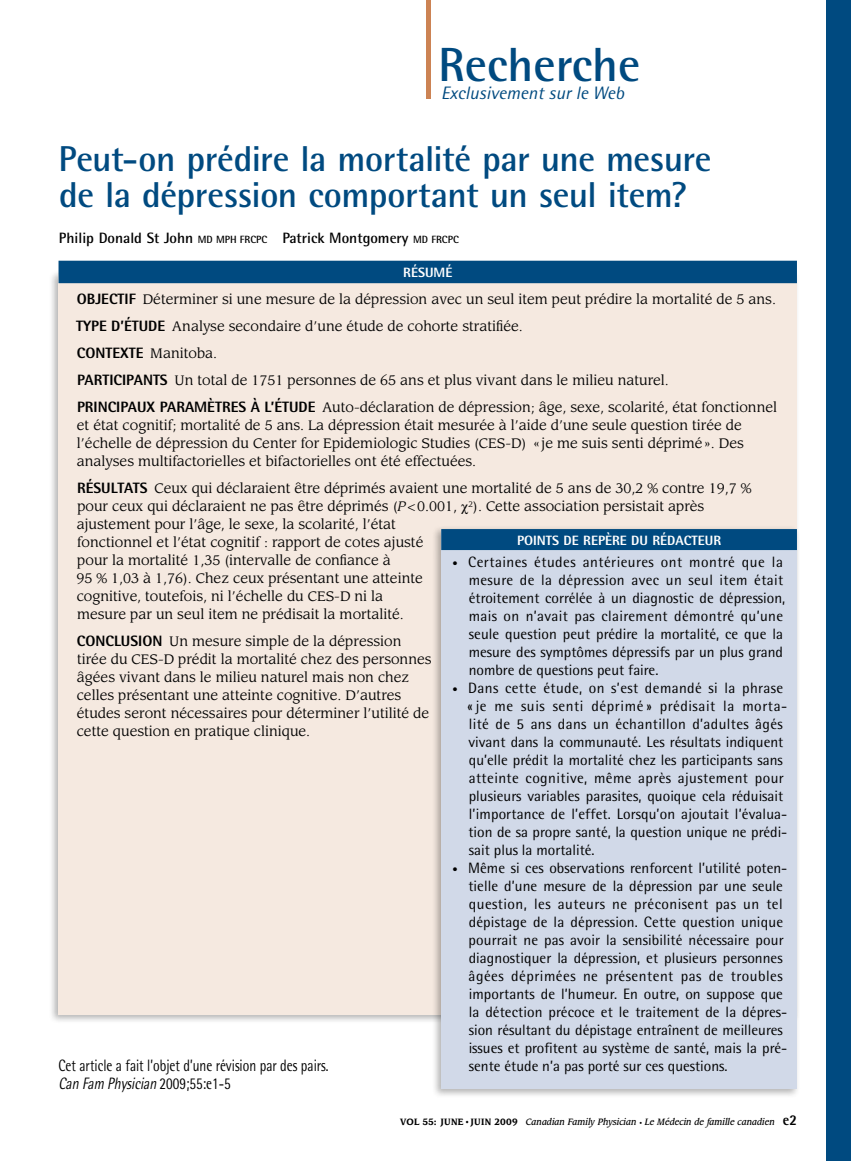
<style>
.page{position:relative;width:851px;height:1161px;background:#fff}
.page>*{position:absolute;margin:0;border:0;box-sizing:border-box;transform-origin:0 0}
.t1{font:700 48px "Rotis Semi Sans Std";color:#004a80}
.t2{font:700 36px/36px "Rotis Semi Sans Std";letter-spacing:-.015em;color:#004a80}
.t3{font:italic 18px "Rotis Semi Sans Std";color:#004a80}
.t4{font:16.5px "Rotis Semi Sans Std";color:#000;scale:.8 1}
.t5{font:italic 16.5px "Rotis Semi Sans Std";color:#000;scale:.8 1}
.t6{font:15px/18px "Rotis Semi Sans Std";letter-spacing:.005em;color:#000}
.t7{font:700 15px "Rotis Semi Sans Std";color:#000}
.t8{font:13.5px/18px "Leawood Std";color:#000}
.t9{font:800 13.5px "Rotis Semi Sans Std";color:#fff}
.t10{font:italic 500 9px "Leawood Std";color:#000;scale:.9 1}
.s1{font-size:10.5px}
.s2{font-family:"Rotis Semi Sans Std";font-weight:800;font-size:15px}
.s3{font-style:italic}
.s4{font-style:normal}
.s5{font-weight:700;font-style:normal}
.s6{font-family:"Times";font-weight:400;font-style:normal}
.s7{font-style:normal;font-size:6px}
.s8{font-family:"Rotis Semi Sans Std";font-weight:800;font-style:normal;font-size:15px}
</style>
<div class="page">
<div style="left:826px;top:0;width:24px;height:1161px;background:#004a80"></div>
<div style="left:58px;top:273px;width:738px;height:742px;background:#f5e9e0"></div>
<div style="left:58px;top:261px;width:738px;height:22px;background:#004a80"></div>
<div style="left:431px;top:525px;width:369px;height:574px;background:#000;opacity:.3"></div>
<div style="left:441px;top:531px;width:355px;height:558px;background:#d1d9e8"></div>
<div style="left:441px;top:529px;width:355px;height:21px;background:#004a80"></div>
<div style="left:426px;top:0;width:5px;height:99px;background:#cc8354"></div>
<h1 class="t1" style="left:438px;top:36px;width:203px">Recherche</h1>
<h3 class="t3" style="left:441px;top:82px;width:184px">Exclusivement sur le Web</h3>
<h2 class="t2" style="left:59px;top:140px;width:654px">Peut-on prédire la mortalité par une mesure de la dépression comportant un seul item?</h2>
<p class="t7" style="left:59px;top:229px;width:401px">Philip Donald St John <span class="s1">MD MPH FRCPC</span> Patrick Montgomery <span class="s1">MD FRCPC</span></p>
<p class="t9" style="left:403px;top:264px;width:25px">RÉSUM</p>
<p class="t9" style="left:445px;top:264px;width:9px">É</p>
<p class="t8" style="left:76px;top:286px;width:702px;line-height:27px"><span class="s2">OBJECTIF</span> Déterminer si une mesure de la dépression avec un seul item peut prédire la mortalité de 5 ans.<br><span class="s2">TYPE D’ÉTUDE</span> Analyse secondaire d’une étude de cohorte stratifiée.<br><span class="s2">CONTEXTE</span> Manitoba.<br><span class="s2">PARTICIPANTS</span> Un total de 1751 personnes de 65 ans et plus vivant dans le milieu naturel.<br><span class="s2">PRINCIPAUX PARAMÈTRES À L’ÉTUDE</span> Auto-déclaration de dépression; âge, sexe, scolarité, état fonctionnel</p>
<p class="t8" style="left:77px;top:417px;width:668px">et état cognitif; mortalité de 5 ans. La dépression était mesurée à l’aide d’une seule question tirée de l’échelle de dépression du Center for Epidemiologic Studies (CES-D) «je me suis senti déprimé». Des analyses multifactorielles et bifactorielles ont été effectuées.</p>
<p class="t8" style="left:76px;top:480px;width:676px"><span class="s2">RÉSULTATS</span> Ceux qui déclaraient être déprimés avaient une mortalité de 5 ans de 30,2 % contre 19,7 % pour ceux qui déclaraient ne pas être déprimés (<span class="s3">P</span>&lt;0.001, <sup>2</sup>). Cette association persistait après ajustement pour l’âge, le sexe, la scolarité, l’état<br>fonctionnel et l’état cognitif : rapport de cotes ajusté<br>pour la mortalité 1,35 (intervalle de confiance à<br>95 % 1,03 à 1,76). Chez ceux présentant une atteinte<br>cognitive, toutefois, ni l’échelle du CES-D ni la<br>mesure par un seul item ne prédisait la mortalité.</p>
<p class="t8" style="left:77px;top:633px;width:356px"><span class="s2">CONCLUSION</span> Un mesure simple de la dépression tirée du CES-D prédit la mortalité chez des personnes âgées vivant dans le milieu naturel mais non chez celles présentant une atteinte cognitive. D’autres études seront nécessaires pour déterminer l’utilité de cette question en pratique clinique.</p>
<p class="t9" style="left:517px;top:532px;width:15px">POINTS</p>
<p class="t9" style="left:563px;top:532px;width:28px">DE REPÈRE</p>
<p class="t9" style="left:631px;top:532px;width:45px">DU RÉDACTEUR</p>
<p class="t6" style="left:468px;top:553px;width:318px;text-indent:-16px"><span class="s1">•</span> Certaines études antérieures ont montré que la mesure de la dépression avec un seul item était étroitement corrélée à un diagnostic de dépression, mais on n’avait pas clairement démontré qu’une seule question peut prédire la mortalité, ce que la mesure des symptômes dépressifs par un plus grand nombre de questions peut faire.</p>
<p class="t6" style="left:467px;top:679px;width:321px;text-indent:-15px"><span class="s1">•</span> Dans cette étude, on s’est demandé si la phrase « je me suis senti déprimé » prédisait la morta&shy;lité de 5 ans dans un échantillon d’adultes âgés vivant dans la communauté. Les résultats indiquent qu’elle prédit la mortalité chez les participants sans atteinte cognitive, même après ajustement pour plusieurs variables parasites, quoique cela réduisait l’importance de l’effet. Lorsqu’on ajoutait l’évalua&shy;tion de sa propre santé, la question unique ne prédi&shy;sait plus la mortalité.</p>
<p class="t6" style="left:468px;top:859px;width:320px;text-indent:-16px"><span class="s1">•</span> Même si ces observations renforcent l’utilité poten&shy;tielle d’une mesure de la dépression par une seule question, les auteurs ne préconisent pas un tel dépistage de la dépression. Cette question unique pourrait ne pas avoir la sensibilité nécessaire pour diagnostiquer la dépression, et plusieurs personnes âgées déprimées ne présentent pas de troubles importants de l’humeur. En outre, on suppose que la détection précoce et le traitement de la dépres&shy;sion résultant du dépistage entraînent de meilleures issues et profitent au système de santé, mais la pré-</p>
<p class="t4" style="left:58px;top:1056px;width:339px">Cet article a fait l’objet d’une révision par des pairs.</p>
<p class="t6" style="left:469px;top:1057px;width:260px">sente étude n’a pas porté sur ces questions.</p>
<p class="t5" style="left:58px;top:1074px;width:217px">CanFamPhysician<span class="s4">2009;55:e1-5</span></p>
<p class="t10" style="left:400px;top:1116px;width:442px"><span class="s5">Vol 55: JUNE</span> <span class="s6">•</span> <span class="s5">JUIN 2009</span> Canadian Family Physician <span class="s7">•</span> Le Médecin de famille canadien <span class="s8">E2</span></p>
</div>
